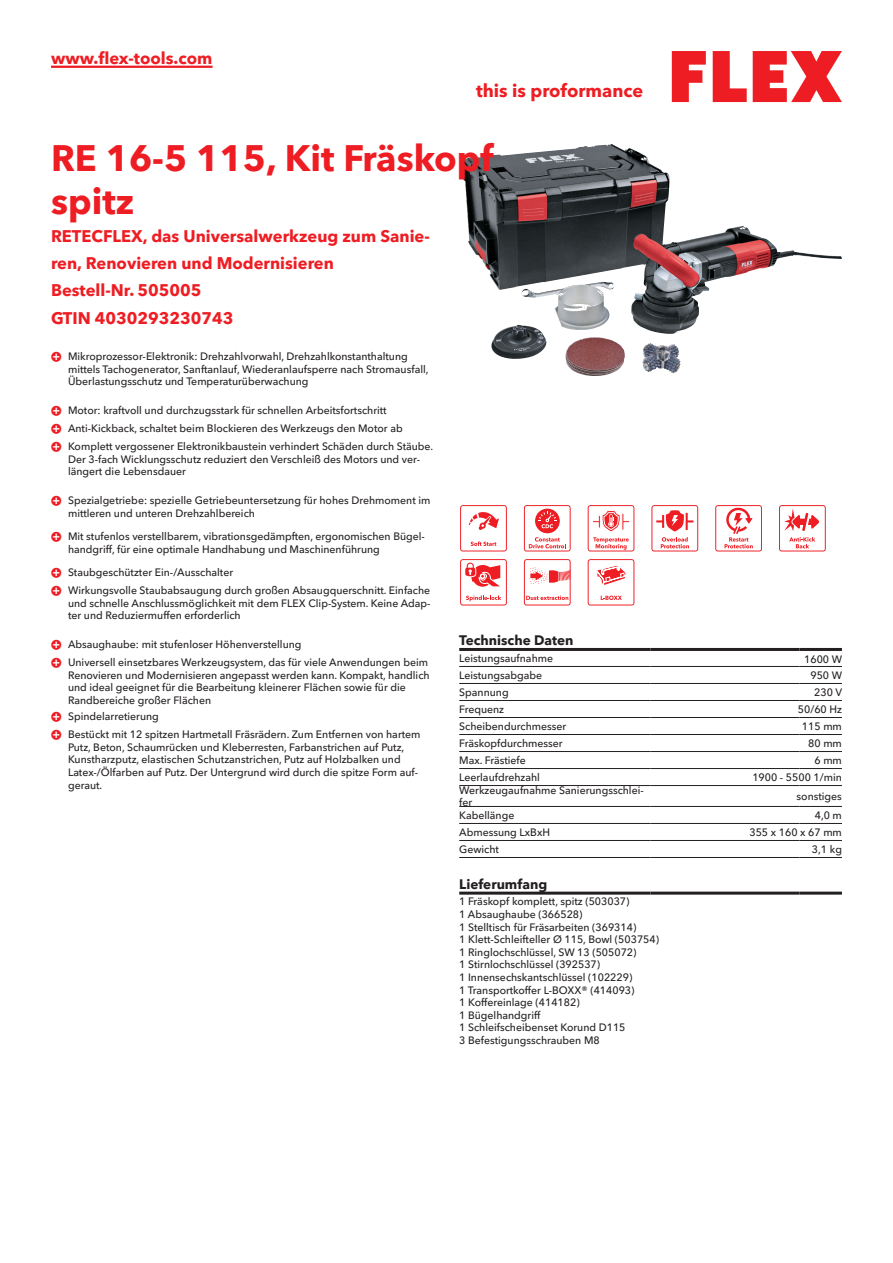
<style>
.page{position:relative;width:893px;height:1263px;background:#fff}
.page>*{position:absolute;margin:0;border:0;box-sizing:border-box;transform-origin:0 0}
.CB_AF_Product-name{font:700 36px/43.2px "Avenir Next W1 G";color:#ee1d23}
.t1{font:700 18px "Avenir Next W1 G";color:#ee1d23}
.CB_AF_Product-short{font:700 16.5px/27px "Avenir Next W1 G";color:#ee1d23}
.CB_AF_Order-number{font:700 16.5px "Avenir Next W1 G";color:#ee1d23}
.CB_AF_Table-headline{font:700 13.5px "Avenir Next W1 G";color:#231f20}
.CB_AF_Table-specific{font:500 10.5px/12.6px "Avenir Next W1 G";color:#231f20}
</style>
<div class="page">
<svg style="left:672px;top:51px;width:34px;height:51px"></svg>
<svg style="left:713px;top:51px;width:34px;height:51px"></svg>
<svg style="left:753px;top:51px;width:89px;height:51px"></svg>
<hr style="left:51px;top:66px;width:162px;height:2px;background:#ee1d23">
<img style="left:461px;top:144px;width:216px;height:190px">
<hr style="left:459px;top:666px;width:192px;height:1px;background:#231f20">
<hr style="left:651px;top:666px;width:148px;height:1px;background:#231f20">
<hr style="left:799px;top:666px;width:43px;height:1px;background:#231f20">
<hr style="left:459px;top:683px;width:192px;height:1px;background:#231f20">
<hr style="left:651px;top:683px;width:148px;height:1px;background:#231f20">
<hr style="left:799px;top:683px;width:43px;height:1px;background:#231f20">
<hr style="left:459px;top:700px;width:192px;height:1px;background:#231f20">
<hr style="left:651px;top:700px;width:148px;height:1px;background:#231f20">
<hr style="left:799px;top:700px;width:43px;height:1px;background:#231f20">
<hr style="left:459px;top:717px;width:192px;height:1px;background:#231f20">
<hr style="left:651px;top:717px;width:148px;height:1px;background:#231f20">
<hr style="left:799px;top:717px;width:43px;height:1px;background:#231f20">
<hr style="left:459px;top:734px;width:192px;height:1px;background:#231f20">
<hr style="left:651px;top:734px;width:148px;height:1px;background:#231f20">
<hr style="left:799px;top:734px;width:43px;height:1px;background:#231f20">
<hr style="left:459px;top:751px;width:192px;height:1px;background:#231f20">
<hr style="left:651px;top:751px;width:148px;height:1px;background:#231f20">
<hr style="left:799px;top:751px;width:43px;height:1px;background:#231f20">
<hr style="left:459px;top:768px;width:192px;height:1px;background:#231f20">
<hr style="left:651px;top:768px;width:148px;height:1px;background:#231f20">
<hr style="left:799px;top:768px;width:43px;height:1px;background:#231f20">
<hr style="left:459px;top:785px;width:192px;height:1px;background:#231f20">
<hr style="left:651px;top:785px;width:148px;height:1px;background:#231f20">
<hr style="left:799px;top:785px;width:43px;height:1px;background:#231f20">
<hr style="left:459px;top:806px;width:192px;height:1px;background:#231f20">
<hr style="left:651px;top:806px;width:148px;height:1px;background:#231f20">
<hr style="left:799px;top:806px;width:43px;height:1px;background:#231f20">
<hr style="left:459px;top:823px;width:192px;height:1px;background:#231f20">
<hr style="left:651px;top:823px;width:148px;height:1px;background:#231f20">
<hr style="left:799px;top:823px;width:43px;height:1px;background:#231f20">
<hr style="left:459px;top:840px;width:192px;height:1px;background:#231f20">
<hr style="left:651px;top:840px;width:148px;height:1px;background:#231f20">
<hr style="left:799px;top:840px;width:43px;height:1px;background:#231f20">
<hr style="left:459px;top:857px;width:192px;height:1px;background:#231f20">
<hr style="left:651px;top:857px;width:148px;height:1px;background:#231f20">
<hr style="left:799px;top:857px;width:43px;height:1px;background:#231f20">
<hr style="left:459px;top:648px;width:192px;height:3px;background:#231f20">
<hr style="left:651px;top:648px;width:148px;height:3px;background:#231f20">
<hr style="left:799px;top:648px;width:43px;height:3px;background:#231f20">
<hr style="left:459px;top:892px;width:192px;height:3px;background:#231f20">
<hr style="left:651px;top:892px;width:148px;height:3px;background:#231f20">
<hr style="left:799px;top:892px;width:43px;height:3px;background:#231f20">
<svg style="left:460px;top:505px;width:47px;height:46px"></svg>
<svg style="left:524px;top:505px;width:47px;height:46px"></svg>
<svg style="left:588px;top:505px;width:46px;height:46px"></svg>
<svg style="left:651px;top:505px;width:47px;height:46px"></svg>
<svg style="left:715px;top:505px;width:47px;height:46px"></svg>
<svg style="left:779px;top:505px;width:47px;height:46px"></svg>
<svg style="left:460px;top:559px;width:47px;height:46px"></svg>
<svg style="left:524px;top:559px;width:47px;height:46px"></svg>
<svg style="left:588px;top:559px;width:46px;height:46px"></svg>
<h3 class="CB_AF_Product-short" style="left:51px;top:43px;width:163px">www.flex-tools.com</h3>
<h2 class="t1" style="left:476px;top:77px;width:169px">this is proformance</h2>
<p class="CB_AF_Product-name" style="left:51px;top:134px;width:444px">RE 16-5 115, Kit Fräskopf spitz</p>
<p class="CB_AF_Product-short" style="left:51px;top:221px;width:380px">RETECFLEX, das Universalwerkzeug zum Sanie&shy;ren, Renovieren und Modernisieren</p>
<p class="CB_AF_Order-number" style="left:51px;top:277px;width:152px">Bestell-Nr. 505005</p>
<p class="CB_AF_Order-number" style="left:51px;top:305px;width:184px">GTIN 4030293230743</p>
<p class="CB_AF_Table-specific" style="left:68px;top:349px;width:362px">Mikroprozessor-Elektronik: Drehzahlvorwahl, Drehzahlkonstanthaltung mittels Tachogenerator, Sanftanlauf, Wiederanlaufsperre nach Stromausfall,<br>Überlastungsschutz und Temperaturüberwachung</p>
<p class="CB_AF_Table-specific" style="left:68px;top:403px;width:320px">Motor: kraftvoll und durchzugsstark für schnellen Arbeitsfortschritt</p>
<p class="CB_AF_Table-specific" style="left:68px;top:421px;width:336px">Anti-Kickback, schaltet beim Blockieren des Werkzeugs den Motor ab</p>
<p class="CB_AF_Table-specific" style="left:68px;top:439px;width:367px">Komplett vergossener Elektronikbaustein verhindert Schäden durch Stäube.<br>Der 3-fach Wicklungsschutz reduziert den Verschleiß des Motors und ver&shy;längert die Lebensdauer</p>
<p class="CB_AF_Table-specific" style="left:68px;top:493px;width:364px">Spezialgetriebe: spezielle Getriebeuntersetzung für hohes Drehmoment im mittleren und unteren Drehzahlbereich</p>
<p class="CB_AF_Table-specific" style="left:68px;top:529px;width:358px">Mit stufenlos verstellbarem, vibrationsgedämpften, ergonomischen Bügel&shy;handgriff, für eine optimale Handhabung und Maschinenführung</p>
<p class="CB_AF_Table-specific" style="left:68px;top:565px;width:167px">Staubgeschützter Ein-/Ausschalter</p>
<p class="CB_AF_Table-specific" style="left:68px;top:583px;width:364px;text-align:justify">Wirkungsvolle Staubabsaugung durch großen Absaugquerschnitt. Einfache und schnelle Anschlussmöglichkeit mit dem FLEX Clip-System. Keine Adap&shy;ter und Reduziermuffen erforderlich</p>
<p class="CB_AF_Table-specific" style="left:68px;top:637px;width:235px">Absaughaube: mit stufenloser Höhenverstellung</p>
<p class="CB_AF_Table-specific" style="left:68px;top:655px;width:363px">Universell einsetzbares Werkzeugsystem, das für viele Anwendungen beim Renovieren und Modernisieren angepasst werden kann. Kompakt, handlich und ideal geeignet für die Bearbeitung kleinerer Flächen sowie für die Randbereiche großer Flächen</p>
<p class="CB_AF_Table-specific" style="left:68px;top:709px;width:92px">Spindelarretierung</p>
<p class="CB_AF_Table-specific" style="left:68px;top:727px;width:354px">Bestückt mit 12 spitzen Hartmetall Fräsrädern. Zum Entfernen von hartem Putz, Beton, Schaumrücken und Kleberresten, Farbanstrichen auf Putz, Kunstharzputz, elastischen Schutzanstrichen, Putz auf Holzbalken und Latex-/Ölfarben auf Putz. Der Untergrund wird durch die spitze Form auf&shy;geraut.</p>
<p class="CB_AF_Table-headline" style="left:459px;top:630px;width:116px">Technische Daten</p>
<p class="CB_AF_Table-specific" style="left:459px;top:651px;width:95px">Leistungsaufnahme</p>
<p class="CB_AF_Table-specific" style="left:804px;top:652px;width:39px">1600 W</p>
<p class="CB_AF_Table-specific" style="left:459px;top:668px;width:84px">Leistungsabgabe</p>
<p class="CB_AF_Table-specific" style="left:810px;top:668px;width:33px">950 W</p>
<p class="CB_AF_Table-specific" style="left:459px;top:685px;width:51px">Spannung</p>
<p class="CB_AF_Table-specific" style="left:814px;top:685px;width:29px">230 V</p>
<p class="CB_AF_Table-specific" style="left:459px;top:702px;width:46px">Frequenz</p>
<p class="CB_AF_Table-specific" style="left:798px;top:702px;width:46px">50/60 Hz</p>
<p class="CB_AF_Table-specific" style="left:459px;top:719px;width:109px">Scheibendurchmesser</p>
<p class="CB_AF_Table-specific" style="left:802px;top:719px;width:41px">115 mm</p>
<p class="CB_AF_Table-specific" style="left:459px;top:736px;width:105px">Fräskopfdurchmesser</p>
<p class="CB_AF_Table-specific" style="left:808px;top:736px;width:35px">80 mm</p>
<p class="CB_AF_Table-specific" style="left:459px;top:753px;width:68px">Max. Frästiefe</p>
<p class="CB_AF_Table-specific" style="left:814px;top:753px;width:29px">6 mm</p>
<p class="CB_AF_Table-specific" style="left:459px;top:770px;width:82px">Leerlaufdrehzahl</p>
<p class="CB_AF_Table-specific" style="left:752px;top:770px;width:91px">1900 - 5500 1/min</p>
<p class="CB_AF_Table-specific" style="left:459px;top:783px;width:186px">Werkzeugaufnahme Sanierungsschlei&shy;fer</p>
<p class="CB_AF_Table-specific" style="left:797px;top:789px;width:47px">sonstiges</p>
<p class="CB_AF_Table-specific" style="left:459px;top:808px;width:57px">Kabellänge</p>
<p class="CB_AF_Table-specific" style="left:815px;top:808px;width:29px">4,0 m</p>
<p class="CB_AF_Table-specific" style="left:459px;top:825px;width:92px">Abmessung LxBxH</p>
<p class="CB_AF_Table-specific" style="left:749px;top:825px;width:94px">355 x 160 x 67 mm</p>
<p class="CB_AF_Table-specific" style="left:459px;top:842px;width:41px">Gewicht</p>
<p class="CB_AF_Table-specific" style="left:812px;top:842px;width:32px">3,1 kg</p>
<p class="CB_AF_Table-headline" style="left:459px;top:873px;width:89px">Lieferumfang</p>
<p class="CB_AF_Table-specific" style="left:459px;top:894px;width:201px">1 Fräskopf komplett, spitz (503037)<br>1 Absaughaube (366528)<br>1 Stelltisch für Fräsarbeiten (369314)<br>1 Klett-Schleifteller Ø 115, Bowl (503754)<br>1 Ringlochschlüssel, SW 13 (505072)<br>1 Stirnlochschlüssel (392537)<br>1 Innensechskantschlüssel (102229)<br>1 Transportkoffer L-BOXX® (414093)<br>1 Koffereinlage (414182)<br>1 Bügelhandgriff<br>1 Schleifscheibenset Korund D115<br>3 Befestigungsschrauben M8</p>
</div>
